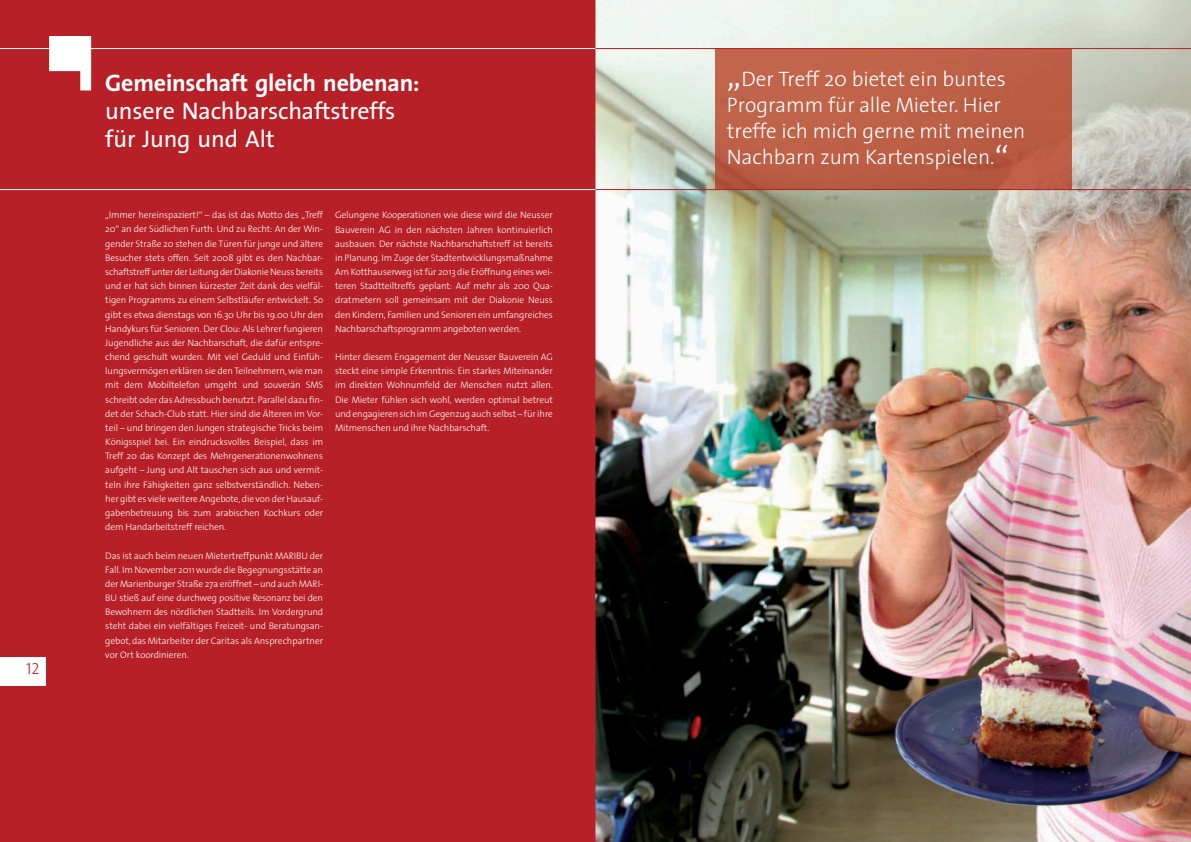
<style>
.page{position:relative;width:1191px;height:842px;background:#fff}
.page>*{position:absolute;margin:0;border:0;box-sizing:border-box;transform-origin:0 0}
.t1{font:24px/28.3px "Thesis Sans";letter-spacing:-.005em;color:#fff}
.t2{font:700 24px "Thesis Sans";letter-spacing:-.005em;color:#fff}
.t3{font:300 21px/26px "Thesis Sans";color:#fff}
.t4{font:16px "Thesis Sans Light Caps";color:#b72026}
.t5{font:300 9.5px/14.2px "Thesis Sans";letter-spacing:-.01em;color:#fff;text-align:justify}
.s1{font-size:37px}
</style>
<div class="page">
<div style="left:0;top:0;width:595px;height:842px;background:#b72026"></div>
<img style="left:595px;top:0;width:596px;height:842px">
<div style="left:715px;top:49px;width:356px;height:140px;background:#bd6047"></div>
<svg style="left:49px;top:36px;width:42px;height:54px"></svg>
<hr style="left:0;top:48px;width:595px;height:1px;background:#fff">
<hr style="left:0;top:189px;width:595px;height:1px;background:#fff">
<div style="left:0;top:658px;width:45px;height:28px;background:#fff"></div>
<hr style="left:595px;top:48px;width:596px;height:1px;background:#b72026">
<hr style="left:595px;top:189px;width:596px;height:1px;background:#b72026">
<h3 class="t4" style="left:26px;top:660px;width:15px">12</h3>
<h1 class="t2" style="left:105px;top:69px;width:316px">Gemeinschaft gleich nebenan:</h1>
<h1 class="t1" style="left:105px;top:98px;width:291px">unsere Nachbarschaftstreffs für Jung und Alt</h1>
<p class="t5" style="left:105px;top:209px;width:219px">„Immer hereinspaziert!“ – das ist das Motto des „Treff 20“ an der Südlichen Furth. Und zu Recht: An der Win&shy;gender Straße 20 stehen die Türen für junge und ältere Besucher stets offen. Seit 2008 gibt es den Nachbar&shy;schaftstreff unter der Leitung der Diakonie Neuss bereits und er hat sich binnen kürzester Zeit dank des vielfäl&shy;tigen Programms zu einem Selbstläufer entwickelt. So gibt es etwa dienstags von 16.30 Uhr bis 19.00 Uhr den Handykurs für Senioren. Der Clou: Als Lehrer fungieren Jugendliche aus der Nachbarschaft, die dafür entspre&shy;chend geschult wurden. Mit viel Geduld und Einfüh&shy;lungsvermögen erklären sie den Teilnehmern, wie man mit dem Mobiltelefon umgeht und souverän SMS schreibt oder das Adressbuch benutzt. Parallel dazu fin&shy;det der Schach-Club statt. Hier sind die Älteren im Vor&shy;teil – und bringen den Jungen strategische Tricks beim Königsspiel bei. Ein eindrucksvolles Beispiel, dass im Treff 20 das Konzept des Mehrgenerationenwohnens aufgeht – Jung und Alt tauschen sich aus und vermit&shy;teln ihre Fähigkeiten ganz selbstverständlich. Neben&shy;her gibt es viele weitere Angebote, die von der Hausauf&shy;gabenbetreuung bis zum arabischen Kochkurs oder dem Handarbeitstreff reichen.</p>
<p class="t5" style="left:105px;top:549px;width:219px">Das ist auch beim neuen Mietertreffpunkt MARIBU der Fall. Im November 2011 wurde die Begegnungsstätte an der Marienburger Straße 27a eröffnet – und auch MARI-BU stieß auf eine durchweg positive Resonanz bei den Bewohnern des nördlichen Stadtteils. Im Vordergrund steht dabei ein vielfältiges Freizeit- und Beratungsan&shy;gebot, das Mitarbeiter der Caritas als Ansprechpartner vor Ort koordinieren.</p>
<p class="t5" style="left:335px;top:209px;width:219px">Gelungene Kooperationen wie diese wird die Neusser Bauverein AG in den nächsten Jahren kontinuierlich ausbauen. Der nächste Nachbarschaftstreff ist bereits in Planung. Im Zuge der Stadtentwicklungsmaßnahme Am Kotthauserweg ist für 2013 die Eröffnung eines wei&shy;teren Stadtteiltreffs geplant: Auf mehr als 200 Qua&shy;dratmetern soll gemeinsam mit der Diakonie Neuss den Kindern, Familien und Senioren ein umfangreiches Nachbarschaftsprogramm angeboten werden.</p>
<p class="t5" style="left:335px;top:350px;width:219px">Hinter diesem Engagement der Neusser Bauverein AG steckt eine simple Erkenntnis: Ein starkes Miteinander im direkten Wohnumfeld der Menschen nutzt allen.<br>Die Mieter fühlen sich wohl, werden optimal betreut und engagieren sich im Gegenzug auch selbst – für ihre Mitmenschen und ihre Nachbarschaft.</p>
<h2 class="t3" style="left:727px;top:68px;width:300px"><span class="s1">„</span>Der Treff 20 bietet ein buntes<br>Programm für alle Mieter. Hier treffe ich mich gerne mit meinen<br>Nachbarn zum Kartenspielen.<span class="s1">“</span></h2>
</div>
